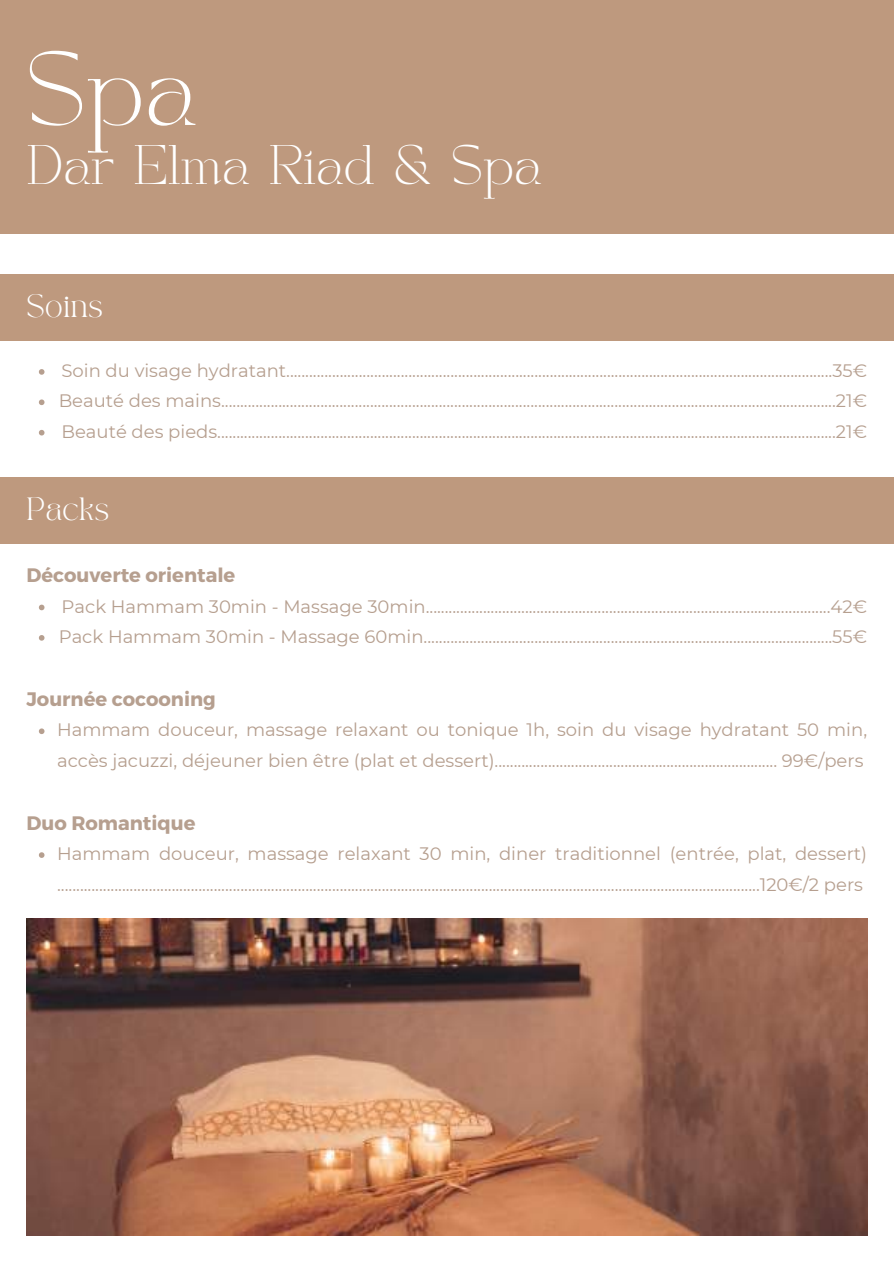
<style>
.page{position:relative;width:894px;height:1264px;background:#fff}
.page>*{position:absolute;margin:0;border:0;box-sizing:border-box;transform-origin:0 0}
.t1{font:73.5px "TANPARFAIT";color:#fff}
.t2{font:39px "TANPARFAIT";color:#fff}
.t3{font:22.5px "TAN PEARL Regular";color:#fff}
.t4{font:700 19.5px "Montserrat";color:#b69f8f}
.t5{font:18px/30.3px "Montserrat";color:#b69f8f}
</style>
<div class="page">
<div style="left:0;top:0;width:893px;height:234px;background:#be997e"></div>
<div style="left:0;top:274px;width:893px;height:67px;background:#be997e"></div>
<img style="left:26px;top:919px;width:841px;height:316px">
<svg style="left:39px;top:369px;width:5px;height:6px"></svg>
<svg style="left:39px;top:399px;width:5px;height:6px"></svg>
<svg style="left:39px;top:430px;width:5px;height:5px"></svg>
<div style="left:0;top:477px;width:893px;height:67px;background:#be997e"></div>
<svg style="left:39px;top:604px;width:5px;height:6px"></svg>
<svg style="left:39px;top:635px;width:5px;height:5px"></svg>
<svg style="left:39px;top:728px;width:5px;height:6px"></svg>
<svg style="left:39px;top:852px;width:5px;height:5px"></svg>
<h1 class="t1" style="left:27px;top:46px;width:171px">Spa</h1>
<h2 class="t2" style="left:27px;top:142px;width:516px">Dar Elma Riad &amp; Spa</h2>
<p class="t3" style="left:26px;top:294px;width:78px">Soins</p>
<p class="t5" style="left:59px;top:355px;width:809px;text-align:justify">Soin du visage hydratant...............................................................................................................................................35€ Beauté des mains.................................................................................................................................................................21€ Beauté des pieds..................................................................................................................................................................21€</p>
<p class="t3" style="left:26px;top:497px;width:84px">Packs</p>
<p class="t4" style="left:26px;top:562px;width:210px">Découverte orientale</p>
<p class="t5" style="left:59px;top:591px;width:809px">Pack Hammam 30min - Massage 30min..........................................................................................................42€<br>Pack Hammam 30min - Massage 60min...........................................................................................................55€</p>
<p class="t4" style="left:26px;top:686px;width:191px">Journée cocooning</p>
<p class="t5" style="left:57px;top:714px;width:811px">Hammam douceur, massage relaxant ou tonique 1h, soin du visage hydratant 50 min, accès jacuzzi, déjeuner bien être (plat et dessert).......................................................................... 99€/pers</p>
<p class="t4" style="left:26px;top:810px;width:170px">Duo Romantique</p>
<p class="t5" style="left:57px;top:838px;width:811px">Hammam douceur, massage relaxant 30 min, diner traditionnel (entrée, plat, dessert) ........................................................................................................................................................................................120€/2 pers</p>
</div>
